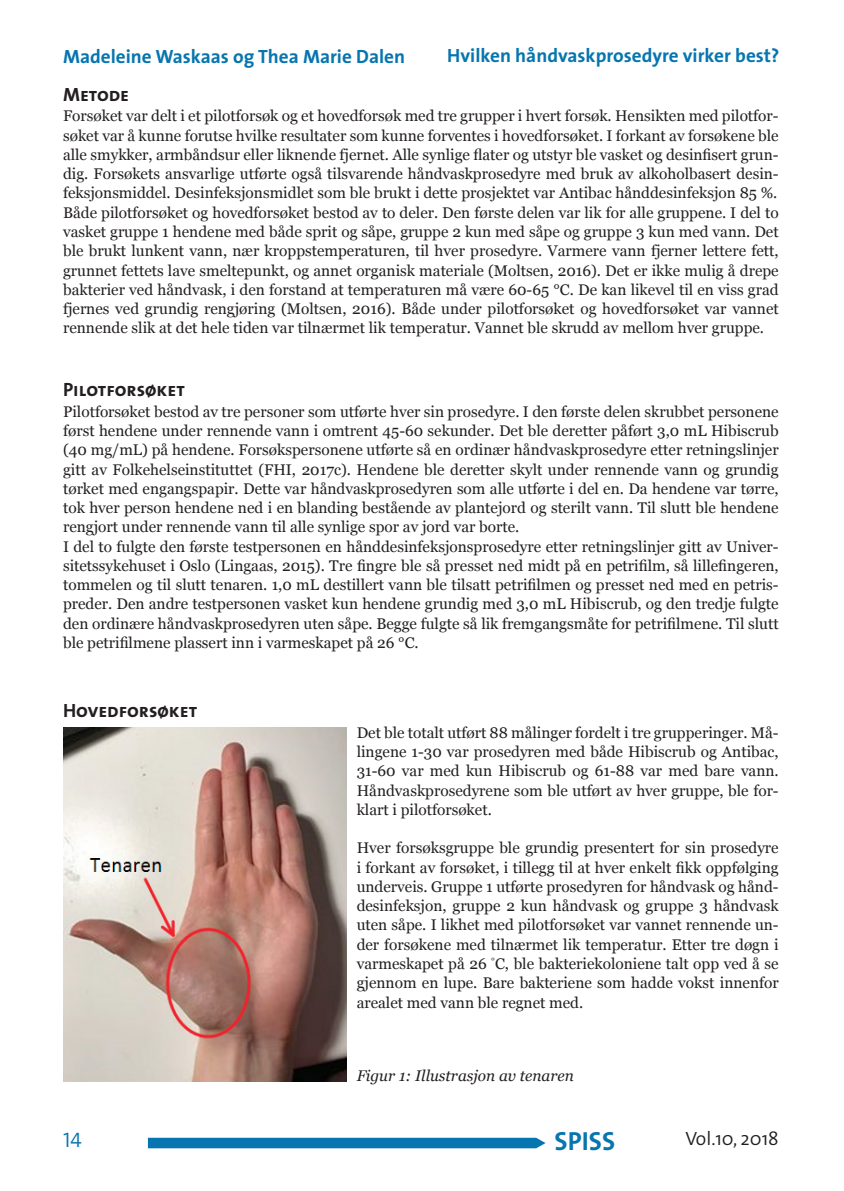
<style>
.page{position:relative;width:844px;height:1191px;background:#fff}
.page>*{position:absolute;margin:0;border:0;box-sizing:border-box;transform-origin:0 0}
.t1{font:26.25px "The Sans Bold Caps";color:#0775af}
.t2{font:21px "The Sans Semi Light Caps";color:#0775af}
.t3{font:700 19.25px "The Sans";color:#0775af}
.Mellomtittel_1{font:19.25px "The Sans Bold Caps";color:#231f20}
.t4{font:300 19.25px "The Sans";color:#231f20}
.Brødtekst_1{font:15.4px/19.2px "Georgia";color:#231f20;text-align:justify}
.Tabelltekst{font:italic 15.4px "Georgia";color:#231f20}
</style>
<div class="page">
<svg style="left:148px;top:1137px;width:397px;height:11px;background:#1a7fb5"></svg>
<img style="left:63px;top:727px;width:283px;height:354px">
<p class="t3" style="left:63px;top:40px;width:343px">Madeleine Waskaas og Thea Marie Dalen</p>
<p class="t3" style="left:447px;top:39px;width:333px">Hvilken håndvaskprosedyre virker best?</p>
<p class="Mellomtittel_1" style="left:63px;top:78px;width:68px">Metode</p>
<p class="Brødtekst_1" style="left:63px;top:107px;width:717px">Forsøket var delt i et pilotforsøk og et hovedforsøk med tre grupper i hvert forsøk. Hensikten med pilotfor&shy;søket var å kunne forutse hvilke resultater som kunne forventes i hovedforsøket. I forkant av forsøkene ble alle smykker, armbåndsur eller liknende fjernet. Alle synlige flater og utstyr ble vasket og desinfisert grun&shy;dig. Forsøkets ansvarlige utførte også tilsvarende håndvaskprosedyre med bruk av alkoholbasert desin&shy;feksjonsmiddel. Desinfeksjonsmidlet som ble brukt i dette prosjektet var Antibac hånddesinfeksjon 85 %.</p>
<p class="Brødtekst_1" style="left:63px;top:203px;width:717px">Både pilotforsøket og hovedforsøket bestod av to deler. Den første delen var lik for alle gruppene. I del to vasket gruppe 1 hendene med både sprit og såpe, gruppe 2 kun med såpe og gruppe 3 kun med vann. Det ble brukt lunkent vann, nær kroppstemperaturen, til hver prosedyre. Varmere vann fjerner lettere fett, grunnet fettets lave smeltepunkt, og annet organisk materiale (Moltsen, 2016). Det er ikke mulig å drepe bakterier ved håndvask, i den forstand at temperaturen må være 60-65 °C. De kan likevel til en viss grad fjernes ved grundig rengjøring (Moltsen, 2016). Både under pilotforsøket og hovedforsøket var vannet rennende slik at det hele tiden var tilnærmet lik temperatur. Vannet ble skrudd av mellom hver gruppe.</p>
<p class="Mellomtittel_1" style="left:63px;top:373px;width:123px">Pilotforsøket</p>
<p class="Brødtekst_1" style="left:63px;top:402px;width:717px">Pilotforsøket bestod av tre personer som utførte hver sin prosedyre. I den første delen skrubbet personene først hendene under rennende vann i omtrent 45-60 sekunder. Det ble deretter påført 3,0 mL Hibiscrub (40 mg/mL) på hendene. Forsøkspersonene utførte så en ordinær håndvaskprosedyre etter retningslinjer gitt av Folkehelseinstituttet (FHI, 2017c). Hendene ble deretter skylt under rennende vann og grundig tørket med engangspapir. Dette var håndvaskprosedyren som alle utførte i del en. Da hendene var tørre, tok hver person hendene ned i en blanding bestående av plantejord og sterilt vann. Til slutt ble hendene rengjort under rennende vann til alle synlige spor av jord var borte.</p>
<p class="Brødtekst_1" style="left:63px;top:537px;width:717px">I del to fulgte den første testpersonen en hånddesinfeksjonsprosedyre etter retningslinjer gitt av Univer&shy;sitetssykehuset i Oslo (Lingaas, 2015). Tre fingre ble så presset ned midt på en petrifilm, så lillefingeren, tommelen og til slutt tenaren. 1,0 mL destillert vann ble tilsatt petrifilmen og presset ned med en petris&shy;preder. Den andre testpersonen vasket kun hendene grundig med 3,0 mL Hibiscrub, og den tredje fulgte den ordinære håndvaskprosedyren uten såpe. Begge fulgte så lik fremgangsmåte for petrifilmene. Til slutt ble petrifilmene plassert inn i varmeskapet på 26 °C.</p>
<p class="Mellomtittel_1" style="left:63px;top:694px;width:135px">Hovedforsøket</p>
<p class="Brødtekst_1" style="left:356px;top:723px;width:423px">Det ble totalt utført 88 målinger fordelt i tre grupperinger. Må&shy;lingene 1-30 var prosedyren med både Hibiscrub og Antibac, 31-60 var med kun Hibiscrub og 61-88 var med bare vann.<br>Håndvaskprosedyrene som ble utført av hver gruppe, ble for&shy;klart i pilotforsøket.</p>
<p class="Brødtekst_1" style="left:356px;top:839px;width:423px">Hver forsøksgruppe ble grundig presentert for sin prosedyre i forkant av forsøket, i tillegg til at hver enkelt fikk oppfølging underveis. Gruppe 1 utførte prosedyren for håndvask og hånd&shy;desinfeksjon, gruppe 2 kun håndvask og gruppe 3 håndvask uten såpe. I likhet med pilotforsøket var vannet rennende un&shy;der forsøkene med tilnærmet lik temperatur. Etter tre døgn i varmeskapet på 26 <sup>°</sup>C, ble bakteriekoloniene talt opp ved å se gjennom en lupe. Bare bakteriene som hadde vokst innenfor arealet med vann ble regnet med.</p>
<p class="Tabelltekst" style="left:356px;top:1065px;width:219px">Figur 1: Illustrasjon av tenaren</p>
<h2 class="t2" style="left:63px;top:1122px;width:20px">14</h2>
<h1 class="t1" style="left:554px;top:1119px;width:62px">SPISS</h1>
<p class="t4" style="left:685px;top:1122px;width:95px">Vol.10, 2018</p>
</div>
